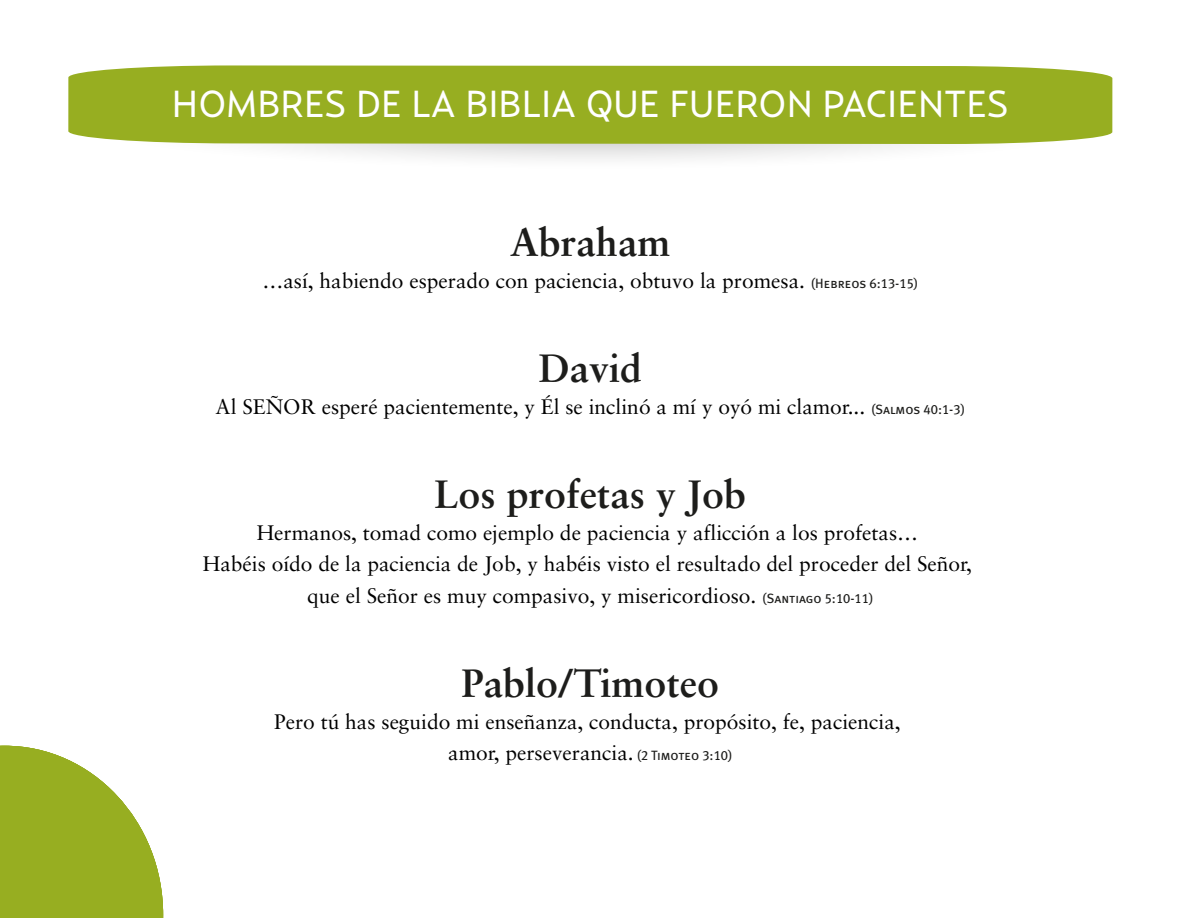
<style>
.page{position:relative;width:1188px;height:918px;background:#fff}
.page>*{position:absolute;margin:0;border:0;box-sizing:border-box;transform-origin:0 0}
.t1{font:700 39.45px "Sabon";color:#1d1d1b}
.t2{font:37.35px "Relay";color:#fff}
.t3{font:21px/31.5px "Sabon";color:#000;text-align:center}
.s1{font-family:"Meta Plus Book Caps";font-size:13.5px;color:#1d1d1b}
</style>
<div class="page">
<svg style="left:68px;top:76px;width:1044px;height:93px"></svg>
<div style="left:68px;top:65px;width:1044px;height:79px;background:#97ae21"></div>
<svg style="left:0;top:746px;width:163px;height:172px"></svg>
<h2 class="t2" style="left:172px;top:81px;width:838px">HOMBRES DE LA BIBLIA QUE FUERON PACIENTES</h2>
<h1 class="t1" style="left:510px;top:218px;width:162px">Abraham</h1>
<p class="t3" style="left:262px;top:265px;width:657px">…así, habiendo esperado con paciencia, obtuvo la promesa. <span class="s1">(Hebreos 6:13-15)</span></p>
<h1 class="t1" style="left:539px;top:344px;width:105px">David</h1>
<p class="t3" style="left:216px;top:391px;width:751px">Al SEÑOR esperé pacientemente, y Él se inclinó a mí y oyó mi clamor... <span class="s1">(Salmos 40:1-3)</span></p>
<h1 class="t1" style="left:434px;top:470px;width:313px">Los profetas y Job</h1>
<p class="t3" style="left:203px;top:517px;width:771px">Hermanos, tomad como ejemplo de paciencia y aflicción a los profetas…<br>Habéis oído de la paciencia de Job, y habéis visto el resultado del proceder del Señor, que el Señor es muy compasivo, y misericordioso. <span class="s1">(Santiago 5:10-11)</span></p>
<h1 class="t1" style="left:462px;top:659px;width:259px">Pablo/Timoteo</h1>
<p class="t3" style="left:274px;top:706px;width:628px">Pero tú has seguido mi enseñanza, conducta, propósito, fe, paciencia, amor, perseverancia. <span class="s1">(2 Timoteo 3:10)</span></p>
</div>
